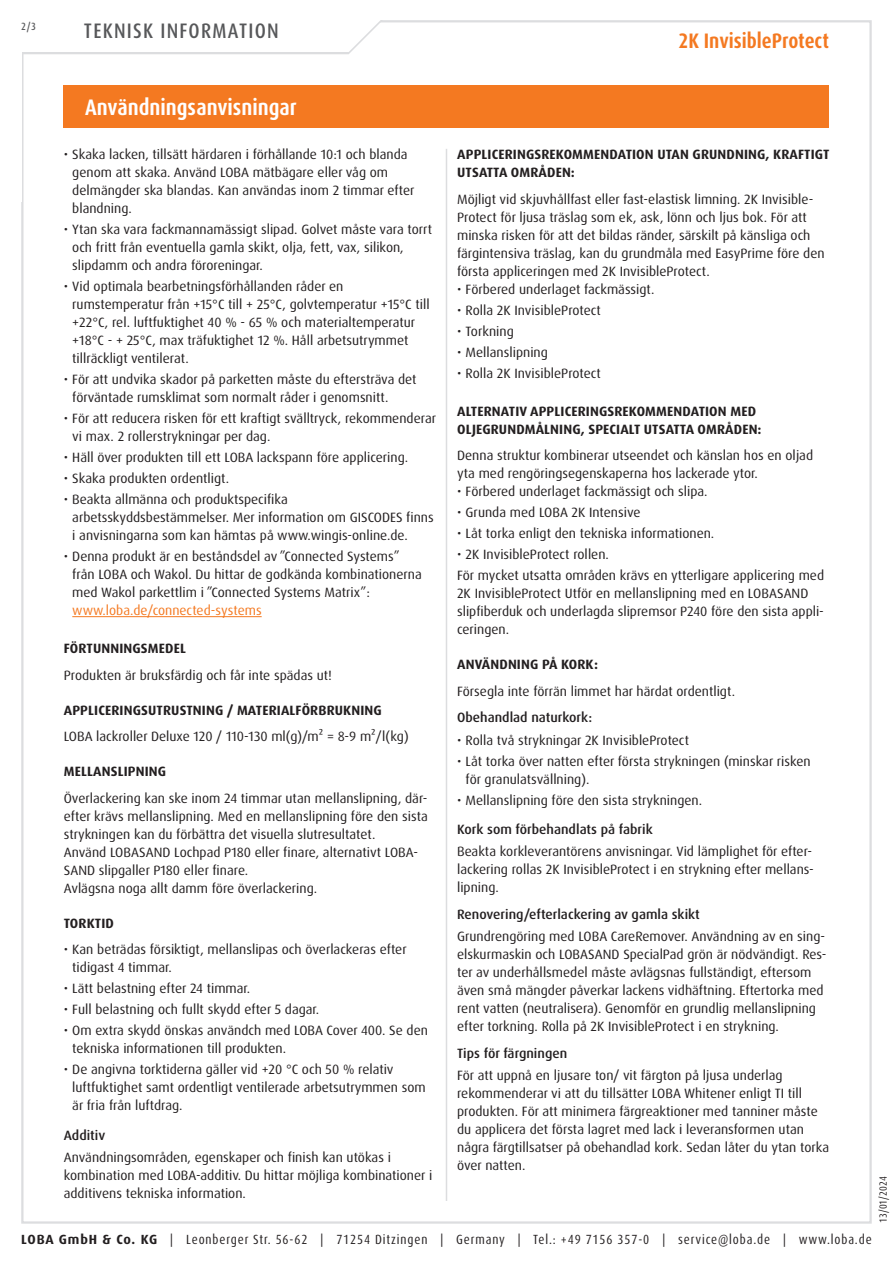
<style>
.page{position:relative;width:893px;height:1263px;background:#fff}
.page>*{position:absolute;margin:0;border:0;box-sizing:border-box;transform-origin:0 0}
.Abschnitt{font:700 condensed 22.5px "Dax Pro";color:#fff}
.t1{font:700 condensed 21px "Dax Pro";color:#f47921}
.t2{font:500 condensed 21px "Dax Pro";letter-spacing:.06em;color:#57585a}
.Text{font:13.5px/18px "Dax Pro";color:#231f20}
.t3{font:700 13.5px/18px "Dax Pro";letter-spacing:.01em;color:#231f20}
.t4{font:500 13.5px "Dax Pro";color:#231f20}
.t5{font:condensed 13.35px "Dax Pro";letter-spacing:.065em;color:#231f20}
.t6{font:condensed 10.5px "Dax Pro";color:#231f20}
.t7{font:500 condensed 10.5px "Dax Pro";color:#57585a}
.s1{color:#f47921}
.s2{font-weight:700;font-stretch:normal}
</style>
<div class="page">
<svg style="left:22px;top:20px;width:410px;height:35px"></svg>
<hr style="left:72px;top:616px;width:190px;height:1px;background:#f47921">
<hr style="left:446px;top:149px;width:1px;height:1052px;background:#dcdddf">
<div style="left:64px;top:85px;width:765px;height:43px;background:#f47921"></div>
<p class="t7" style="left:21px;top:19px;width:16px">2/3</p>
<h2 class="t2" style="left:84px;top:17px;width:196px">TEKNISK INFORMATION</h2>
<p class="Abschnitt" style="left:85px;top:93px;width:213px">Användningsanvisningar</p>
<p class="Text" style="left:72px;top:146px;width:344px;text-indent:-9px">• Skaka lacken, tillsätt härdaren i förhållande 10:1 och blanda genom att skaka. Använd LOBA mätbägare eller våg om delmängder ska blandas. Kan användas inom 2 timmar efter blandning.</p>
<p class="Text" style="left:72px;top:221px;width:361px;text-indent:-9px">• Ytan ska vara fackmannamässigt slipad. Golvet måste vara torrt och fritt från eventuella gamla skikt, olja, fett, vax, silikon, slipdamm och andra föroreningar.</p>
<p class="Text" style="left:72px;top:278px;width:359px;text-indent:-9px">• Vid optimala bearbetningsförhållanden råder en rumstemperatur från +15°C till + 25°C, golvtemperatur +15°C till +22°C, rel. luftfuktighet 40 % - 65 % och materialtemperatur +18°C - + 25°C, max träfuktighet 12 %. Håll arbetsutrymmet tillräckligt ventilerat.</p>
<p class="Text" style="left:72px;top:371px;width:346px;text-indent:-9px">• För att undvika skador på parketten måste du eftersträva det förväntade rumsklimat som normalt råder i genomsnitt.</p>
<p class="Text" style="left:72px;top:410px;width:365px;text-indent:-9px">• För att reducera risken för ett kraftigt svälltryck, rekommenderar vi max. 2 rollerstrykningar per dag.</p>
<p class="Text" style="left:64px;top:449px;width:346px">• Häll över produkten till ett LOBA lackspann före applicering.</p>
<p class="Text" style="left:64px;top:470px;width:167px">• Skaka produkten ordentligt.</p>
<p class="Text" style="left:72px;top:491px;width:363px;text-indent:-9px">• Beakta allmänna och produktspecifika arbetsskyddsbestämmelser. Mer information om GISCODES finns i anvisningarna som kan hämtas på www.wingis-online.de.</p>
<p class="Text" style="left:72px;top:548px;width:351px;text-indent:-9px">• Denna produkt är en beståndsdel av ”Connected Systems” från LOBA och Wakol. Du hittar de godkända kombinationerna med Wakol parkettlim i ”Connected Systems Matrix”: <span class="s1">www.loba.de/connected-systems</span></p>
<p class="t3" style="left:64px;top:640px;width:124px">FÖRTUNNINGSMEDEL</p>
<p class="Text" style="left:64px;top:666px;width:270px">Produkten är bruksfärdig och får inte spädas ut!</p>
<p class="t3" style="left:64px;top:701px;width:320px">APPLICERINGSUTRUSTNING / MATERIALFÖRBRUKNING</p>
<p class="Text" style="left:64px;top:728px;width:346px">LOBA lackroller Deluxe 120 / 110-130 ml(g)/m² = 8-9 m²/l(kg)</p>
<p class="t3" style="left:64px;top:763px;width:104px">MELLANSLIPNING</p>
<p class="Text" style="left:64px;top:789px;width:366px;text-align:justify">Överlackering kan ske inom 24 timmar utan mellanslipning, där&shy;efter krävs mellanslipning. Med en mellanslipning före den sista strykningen kan du förbättra det visuella slutresultatet.</p>
<p class="Text" style="left:64px;top:843px;width:356px">Använd LOBASAND Lochpad P180 eller finare, alternativt LOBA-<br>SAND slipgaller P180 eller finare.</p>
<p class="Text" style="left:64px;top:879px;width:255px">Avlägsna noga allt damm före överlackering.</p>
<p class="t3" style="left:64px;top:914px;width:52px">TORKTID</p>
<p class="Text" style="left:72px;top:941px;width:336px;text-indent:-9px">• Kan beträdas försiktigt, mellanslipas och överlackeras efter tidigast 4 timmar.</p>
<p class="Text" style="left:64px;top:980px;width:188px">• Lätt belastning efter 24 timmar.</p>
<p class="Text" style="left:64px;top:1001px;width:257px">• Full belastning och fullt skydd efter 5 dagar.</p>
<p class="Text" style="left:72px;top:1022px;width:357px;text-indent:-9px">• Om extra skydd önskas användch med LOBA Cover 400. Se den tekniska informationen till produkten.</p>
<p class="Text" style="left:72px;top:1061px;width:355px;text-indent:-9px">• De angivna torktiderna gäller vid +20 °C och 50 % relativ luftfuktighet samt ordentligt ventilerade arbetsutrymmen som är fria från luftdrag.</p>
<p class="t4" style="left:64px;top:1126px;width:43px">Additiv</p>
<p class="Text" style="left:64px;top:1148px;width:370px">Användningsområden, egenskaper och finish kan utökas i kombination med LOBA-additiv. Du hittar möjliga kombinationer i additivens tekniska information.</p>
<h2 class="t1" style="left:678px;top:28px;width:152px">2K InvisibleProtect</h2>
<p class="t3" style="left:457px;top:146px;width:374px">APPLICERINGSREKOMMENDATION UTAN GRUNDNING, KRAFTIGT<br>UTSATTA OMRÅDEN:</p>
<p class="Text" style="left:457px;top:190px;width:369px">Möjligt vid skjuvhållfast eller fast-elastisk limning. 2K Invisible-Protect för ljusa träslag som ek, ask, lönn och ljus bok. För att minska risken för att det bildas ränder, särskilt på känsliga och färgintensiva träslag, kan du grundmåla med EasyPrime före den första appliceringen med 2K InvisibleProtect.</p>
<p class="Text" style="left:457px;top:280px;width:199px">• Förbered underlaget fackmässigt.</p>
<p class="Text" style="left:457px;top:301px;width:145px">• Rolla 2K InvisibleProtect</p>
<p class="Text" style="left:457px;top:322px;width:58px">• Torkning</p>
<p class="Text" style="left:457px;top:343px;width:92px">• Mellanslipning</p>
<p class="Text" style="left:457px;top:364px;width:145px">• Rolla 2K InvisibleProtect</p>
<p class="t3" style="left:457px;top:402px;width:306px">ALTERNATIV APPLICERINGSREKOMMENDATION MED<br>OLJEGRUNDMÅLNING, SPECIALT UTSATTA OMRÅDEN:</p>
<p class="Text" style="left:457px;top:447px;width:358px">Denna struktur kombinerar utseendet och känslan hos en oljad yta med rengöringsegenskaperna hos lackerade ytor.</p>
<p class="Text" style="left:457px;top:483px;width:252px">• Förbered underlaget fackmässigt och slipa.</p>
<p class="Text" style="left:457px;top:504px;width:185px">• Grunda med LOBA 2K Intensive</p>
<p class="Text" style="left:457px;top:525px;width:259px">• Låt torka enligt den tekniska informationen.</p>
<p class="Text" style="left:457px;top:546px;width:153px">• 2K InvisibleProtect rollen.</p>
<p class="Text" style="left:457px;top:567px;width:369px">För mycket utsatta områden krävs en ytterligare applicering med 2K InvisibleProtect Utför en mellanslipning med en LOBASAND slipfiberduk och underlagda slipremsor P240 före den sista appli&shy;ceringen.</p>
<p class="t3" style="left:457px;top:656px;width:142px">ANVÄNDNING PÅ KORK:</p>
<p class="Text" style="left:457px;top:682px;width:280px">Försegla inte förrän limmet har härdat ordentligt.</p>
<p class="t4" style="left:457px;top:709px;width:137px">Obehandlad naturkork:</p>
<p class="Text" style="left:457px;top:731px;width:233px">• Rolla två strykningar 2K InvisibleProtect</p>
<p class="Text" style="left:466px;top:752px;width:347px;text-indent:-9px">• Låt torka över natten efter första strykningen (minskar risken för granulatsvällning).</p>
<p class="Text" style="left:457px;top:791px;width:247px">• Mellanslipning före den sista strykningen.</p>
<p class="t4" style="left:457px;top:821px;width:197px">Kork som förbehandlats på fabrik</p>
<p class="Text" style="left:457px;top:843px;width:358px;text-align:justify">Beakta korkleverantörens anvisningar. Vid lämplighet för efter&shy;lackering rollas 2K InvisibleProtect i en strykning efter mellans&shy;lipning.</p>
<p class="t4" style="left:457px;top:905px;width:244px">Renovering/efterlackering av gamla skikt</p>
<p class="Text" style="left:457px;top:927px;width:371px">Grundrengöring med LOBA CareRemover. Användning av en sing&shy;elskurmaskin och LOBASAND SpecialPad grön är nödvändigt. Res&shy;ter av underhållsmedel måste avlägsnas fullständigt, eftersom även små mängder påverkar lackens vidhäftning. Eftertorka med rent vatten (neutralisera). Genomför en grundlig mellanslipning efter torkning. Rolla på 2K InvisibleProtect i en strykning.</p>
<p class="t4" style="left:457px;top:1044px;width:112px">Tips för färgningen</p>
<p class="Text" style="left:457px;top:1066px;width:374px">För att uppnå en ljusare ton/ vit färgton på ljusa underlag rekommenderar vi att du tillsätter LOBA Whitener enligt TI till produkten. För att minimera färgreaktioner med tanniner måste du applicera det första lagret med lack i leveransformen utan några färgtillsatser på obehandlad kork. Sedan låter du ytan torka över natten.</p>
<p class="t6" style="left:876px;top:1222px;width:48px;rotate:-90deg">13/01/2024</p>
<p class="t5" style="left:21px;top:1230px;width:852px"><span class="s2">LOBA GmbH &amp; Co. KG</span> | Leonberger Str. 56-62 | 71254 Ditzingen | Germany | Tel.: +49 7156 357-0 | service@loba.de | www.loba.de</p>
</div>
